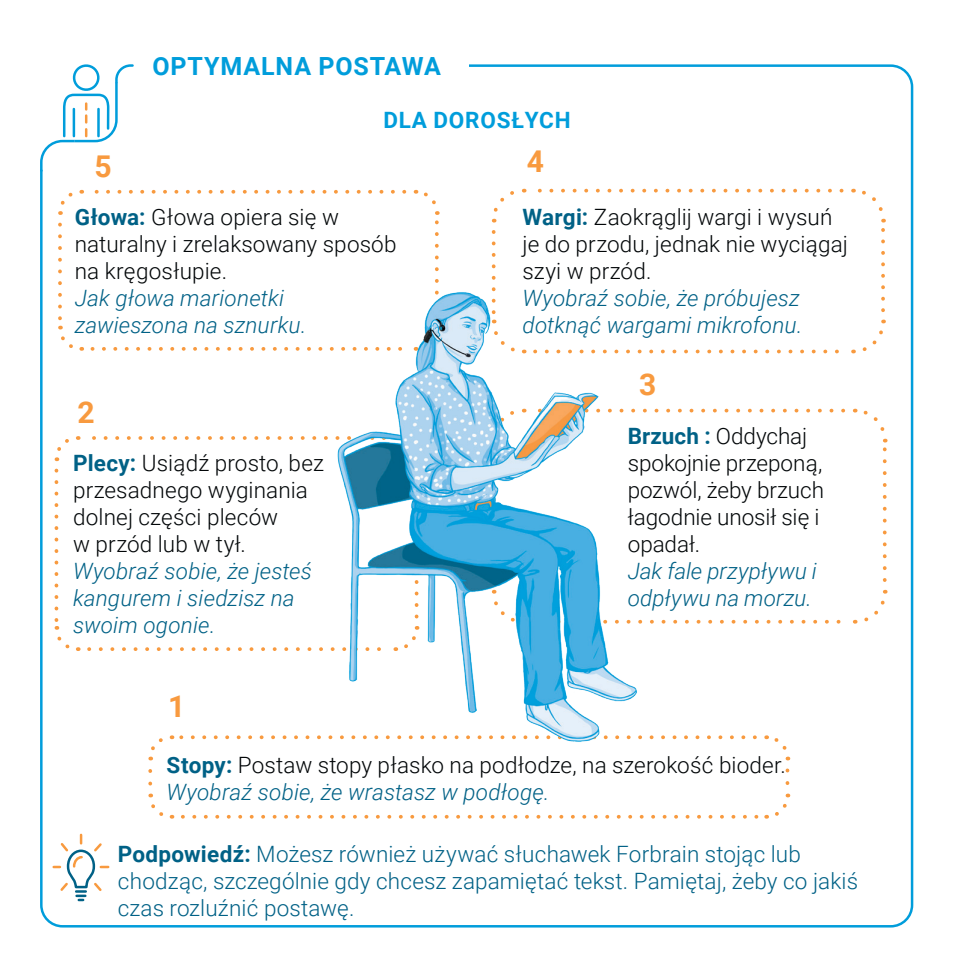
<style>
.page{position:relative;width:954px;height:978px;background:#fff}
.page>*{position:absolute;margin:0;border:0;box-sizing:border-box;transform-origin:0 0}
.t1{font:700 30px "Roboto";color:#f89a3f}
.t2{font:700 25px "Roboto";letter-spacing:.035em;color:#009ddb}
.t3{font:300 22.5px/27px "Roboto";letter-spacing:.005em;color:#020608}
.t4{font:italic 300 22.5px/27px "Roboto";letter-spacing:.005em;color:#006186}
.t5{font:300 22.5px/27px "Roboto";letter-spacing:.005em;color:#006186}
.t6{font:700 22.5px "Roboto";letter-spacing:.035em;color:#009ddb}
.s1{font-weight:700;color:#006186}
.s2{font-weight:700}
</style>
<div class="page">
<svg style="left:40px;top:64px;width:94px;height:110px"></svg>
<svg style="left:148px;top:771px;width:24px;height:48px"></svg>
<svg style="left:183px;top:794px;width:608px;height:25px"></svg>
<svg style="left:765px;top:735px;width:24px;height:48px"></svg>
<svg style="left:148px;top:735px;width:606px;height:25px"></svg>
<svg style="left:89px;top:647px;width:234px;height:4px"></svg>
<svg style="left:54px;top:439px;width:15px;height:22px"></svg>
<svg style="left:54px;top:470px;width:25px;height:181px"></svg>
<svg style="left:78px;top:436px;width:248px;height:4px"></svg>
<svg style="left:491px;top:191px;width:23px;height:32px"></svg>
<svg style="left:491px;top:232px;width:5px;height:48px"></svg>
<svg style="left:649px;top:350px;width:204px;height:3px"></svg>
<svg style="left:862px;top:320px;width:24px;height:31px"></svg>
<svg style="left:852px;top:188px;width:33px;height:122px"></svg>
<svg style="left:523px;top:189px;width:318px;height:4px"></svg>
<svg style="left:58px;top:224px;width:24px;height:127px"></svg>
<svg style="left:92px;top:347px;width:231px;height:4px"></svg>
<svg style="left:415px;top:189px;width:24px;height:94px"></svg>
<svg style="left:58px;top:189px;width:346px;height:26px"></svg>
<svg style="left:650px;top:620px;width:191px;height:4px"></svg>
<svg style="left:864px;top:590px;width:24px;height:32px"></svg>
<svg style="left:854px;top:408px;width:33px;height:172px"></svg>
<svg style="left:654px;top:409px;width:189px;height:3px"></svg>
<img style="left:326px;top:287px;width:323px;height:463px">
<svg style="left:52px;top:833px;width:58px;height:69px"></svg>
<p class="t2" style="left:152px;top:48px;width:290px">OPTYMALNA POSTAWA</p>
<p class="t6" style="left:383px;top:104px;width:189px">DLA DOROSŁYCH</p>
<p class="t1" style="left:94px;top:146px;width:19px">5</p>
<p class="t3" style="left:75px;top:203px;width:323px"><span class="s1">Głowa:</span> Głowa opiera się w naturalny i zrelaksowany sposób na kręgosłupie.</p>
<p class="t4" style="left:75px;top:284px;width:211px">Jak głowa marionetki</p>
<p class="t4" style="left:75px;top:311px;width:233px">zawieszona na sznurku.</p>
<p class="t1" style="left:78px;top:391px;width:19px">2</p>
<p class="t3" style="left:73px;top:449px;width:252px"><span class="s1">Plecy:</span> Usiądź prosto, bez</p>
<p class="t3" style="left:73px;top:476px;width:236px">przesadnego wyginania dolnej części pleców<br>w przód lub w tył.</p>
<p class="t4" style="left:73px;top:557px;width:240px">Wyobraź sobie, że jesteś kangurem i siedzisz na swoim ogonie.</p>
<p class="t1" style="left:526px;top:140px;width:19px">4</p>
<p class="t3" style="left:522px;top:202px;width:327px"><span class="s1">Wargi:</span> Zaokrąglij wargi i wysuń je do przodu, jednak nie wyciągaj szyi w przód.</p>
<p class="t4" style="left:522px;top:283px;width:279px">Wyobraź sobie, że próbujesz</p>
<p class="t4" style="left:522px;top:310px;width:281px">dotknąć wargami mikrofonu.</p>
<p class="t1" style="left:639px;top:363px;width:19px">3</p>
<p class="t3" style="left:627px;top:422px;width:198px"><span class="s1">Brzuch :</span> Oddychaj spokojnie przeponą, pozwól, żeby brzuch łagodnie unosił się i opadał.</p>
<p class="t4" style="left:627px;top:557px;width:190px">Jak fale przypływu i odpływu na morzu.</p>
<p class="t1" style="left:168px;top:685px;width:19px">1</p>
<p class="t3" style="left:166px;top:750px;width:620px"><span class="s1">Stopy:</span> Postaw stopy płasko na podłodze, na szerokość bioder.</p>
<p class="t4" style="left:166px;top:777px;width:384px">Wyobraź sobie, że wrastasz w podłogę.</p>
<p class="t5" style="left:118px;top:840px;width:741px"><span class="s2">Podpowiedź:</span> Możesz również używać słuchawek Forbrain stojąc lub chodząc, szczególnie gdy chcesz zapamiętać tekst. Pamiętaj, żeby co jakiś czas rozluźnić postawę.</p>
</div>
